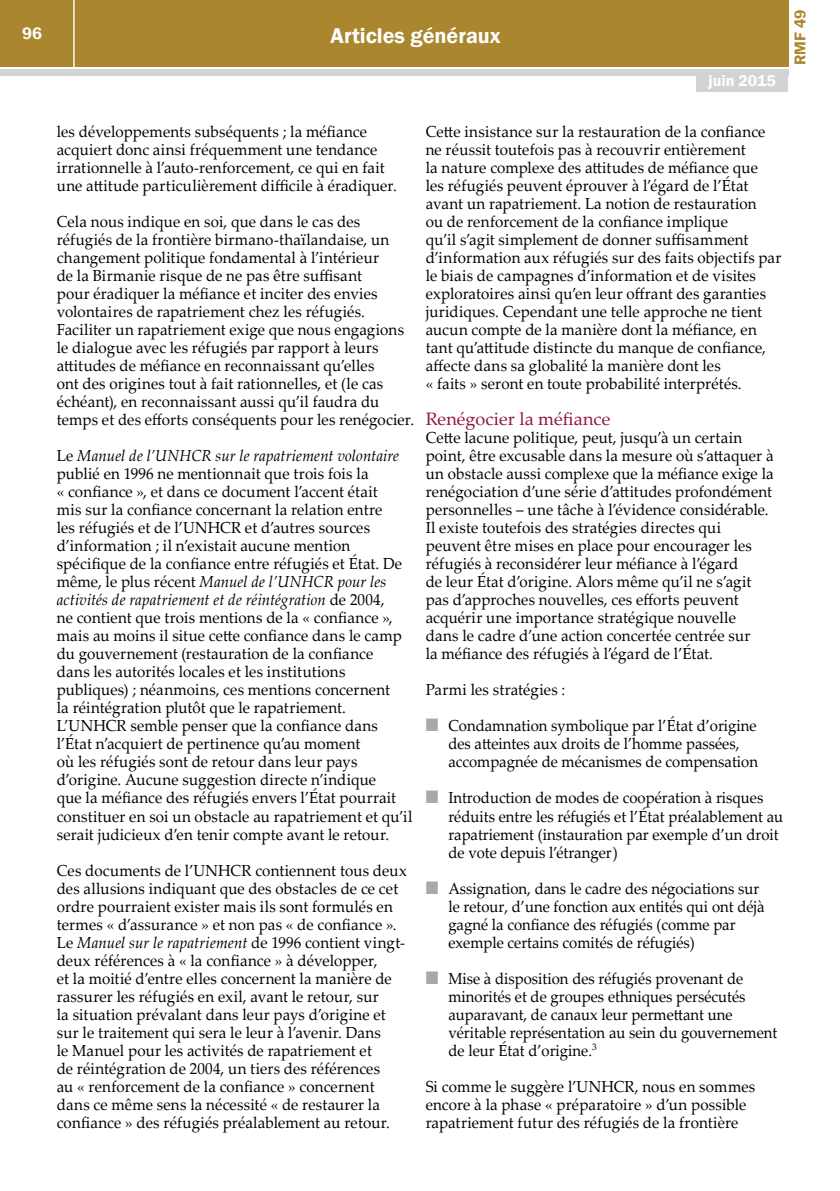
<style>
.page{position:relative;width:840px;height:1191px;background:#fff}
.page>*{position:absolute;margin:0;border:0;box-sizing:border-box;transform-origin:0 0}
.t1{font:600 22px "Franklin Gothic";color:#fff}
.t2{font:18px "Palatino Linotype";letter-spacing:.005em;color:#92183a}
.t3{font:600 17px "Franklin Gothic";color:#fff}
.t4{font:16px/18px "Palatino Linotype";letter-spacing:.005em;color:#000;scale:.94 1}
.t5{font:16px/18px "Palatino Linotype";letter-spacing:.005em;color:#000;scale:.93 1}
.t6{font:600 16px "Franklin Gothic";color:#fff}
.t7{font:600 16px "Franklin Gothic";color:#aa862f}
.s1{font-style:italic}
.s2{color:#a7a9ac}
</style>
<div class="page">
<div style="left:0;top:0;width:787px;height:66px;background:#aa862f"></div>
<div style="left:0;top:69px;width:787px;height:6px;background:#d1d3d4"></div>
<hr style="left:73px;top:0;width:2px;height:67px;background:#fff">
<div style="left:696px;top:74px;width:91px;height:18px;background:#d1d3d4"></div>
<p class="t3" style="left:22px;top:23px;width:21px">96</p>
<h1 class="t1" style="left:330px;top:22px;width:171px">Articles généraux</h1>
<p class="t6" style="left:708px;top:71px;width:69px">juin 2015</p>
<p class="t7" style="left:789px;top:65px;width:57px;rotate:-90deg">RMF 49</p>
<p class="t4" style="left:57px;top:122px;width:363px">les développements subséquents ; la méfiance acquiert donc ainsi fréquemment une tendance irrationnelle à l’auto-renforcement, ce qui en fait une attitude particulièrement difficile à éradiquer.</p>
<p class="t4" style="left:57px;top:212px;width:381px">Cela nous indique en soi, que dans le cas des réfugiés de la frontière birmano-thaïlandaise, un changement politique fondamental à l’intérieur<br>de la Birmanie risque de ne pas être suffisant<br>pour éradiquer la méfiance et inciter des envies volontaires de rapatriement chez les réfugiés.<br>Faciliter un rapatriement exige que nous engagions le dialogue avec les réfugiés par rapport à leurs attitudes de méfiance en reconnaissant qu’elles<br>ont des origines tout à fait rationnelles, et (le cas échéant), en reconnaissant aussi qu’il faudra du temps et des efforts conséquents pour les renégocier.</p>
<p class="t4" style="left:57px;top:446px;width:379px">Le <span class="s1">Manuel de l’UNHCR sur le rapatriement volontaire </span>publié en 1996 ne mentionnait que trois fois la<br>« confiance », et dans ce document l’accent était<br>mis sur la confiance concernant la relation entre<br>les réfugiés et de l’UNHCR et d’autres sources d’information ; il n’existait aucune mention spécifique de la confiance entre réfugiés et État. De même, le plus récent <span class="s1">Manuel de l’UNHCR pour les activités de rapatriement et de réintégration</span> de 2004,<br>ne contient que trois mentions de la « confiance », mais au moins il situe cette confiance dans le camp du gouvernement (restauration de la confiance<br>dans les autorités locales et les institutions publiques) ; néanmoins, ces mentions concernent<br>la réintégration plutôt que le rapatriement.<br>L’UNHCR semble penser que la confiance dans l’État n’acquiert de pertinence qu’au moment<br>où les réfugiés sont de retour dans leur pays d’origine. Aucune suggestion directe n’indique<br>que la méfiance des réfugiés envers l’État pourrait constituer en soi un obstacle au rapatriement et qu’il serait judicieux d’en tenir compte avant le retour.</p>
<p class="t4" style="left:57px;top:860px;width:374px">Ces documents de l’UNHCR contiennent tous deux des allusions indiquant que des obstacles de ce cet ordre pourraient exister mais ils sont formulés en termes « d’assurance » et non pas « de confiance ».<br>Le <span class="s1">Manuel sur le rapatriement</span> de 1996 contient vingt&shy;deux références à « la confiance » à développer,<br>et la moitié d’entre elles concernent la manière de rassurer les réfugiés en exil, avant le retour, sur<br>la situation prévalant dans leur pays d’origine et sur le traitement qui sera le leur à l’avenir. Dans<br>le Manuel pour les activités de rapatriement et<br>de réintégration de 2004, un tiers des références<br>au « renforcement de la confiance » concernent dans ce même sens la nécessité « de restaurer la confiance » des réfugiés préalablement au retour.</p>
<p class="t4" style="left:425px;top:122px;width:380px">Cette insistance sur la restauration de la confiance ne réussit toutefois pas à recouvrir entièrement<br>la nature complexe des attitudes de méfiance que<br>les réfugiés peuvent éprouver à l’égard de l’État avant un rapatriement. La notion de restauration<br>ou de renforcement de la confiance implique<br>qu’il s’agit simplement de donner suffisamment d’information aux réfugiés sur des faits objectifs par le biais de campagnes d’information et de visites exploratoires ainsi qu’en leur offrant des garanties juridiques. Cependant une telle approche ne tient aucun compte de la manière dont la méfiance, en tant qu’attitude distincte du manque de confiance, affecte dans sa globalité la manière dont les<br>« faits » seront en toute probabilité interprétés.</p>
<p class="t2" style="left:425px;top:406px;width:186px">Renégocier la méfiance</p>
<p class="t4" style="left:425px;top:428px;width:371px">Cette lacune politique, peut, jusqu’à un certain point, être excusable dans la mesure où s’attaquer à un obstacle aussi complexe que la méfiance exige la renégociation d’une série d’attitudes profondément personnelles – une tâche à l’évidence considérable.<br>Il existe toutefois des stratégies directes qui peuvent être mises en place pour encourager les réfugiés à reconsidérer leur méfiance à l’égard<br>de leur État d’origine. Alors même qu’il ne s’agit pas d’approches nouvelles, ces efforts peuvent acquérir une importance stratégique nouvelle<br>dans le cadre d’une action concertée centrée sur<br>la méfiance des réfugiés à l’égard de l’État.</p>
<p class="t4" style="left:425px;top:680px;width:150px">Parmi les stratégies :</p>
<p class="t5" style="left:448px;top:716px;width:334px;text-indent:-23px"><span class="s2">■</span> Condamnation symbolique par l’État d’origine des atteintes aux droits de l’homme passées, accompagnée de mécanismes de compensation</p>
<p class="t5" style="left:448px;top:788px;width:361px;text-indent:-23px"><span class="s2">■</span> Introduction de modes de coopération à risques réduits entre les réfugiés et l’État préalablement au rapatriement (instauration par exemple d’un droit de vote depuis l’étranger)</p>
<p class="t5" style="left:448px;top:878px;width:341px;text-indent:-23px"><span class="s2">■</span> Assignation, dans le cadre des négociations sur le retour, d’une fonction aux entités qui ont déjà gagné la confiance des réfugiés (comme par exemple certains comités de réfugiés)</p>
<p class="t5" style="left:448px;top:968px;width:355px;text-indent:-23px"><span class="s2">■</span> Mise à disposition des réfugiés provenant de minorités et de groupes ethniques persécutés auparavant, de canaux leur permettant une véritable représentation au sein du gouvernement de leur État d’origine.<sup>3</sup></p>
<p class="t4" style="left:425px;top:1076px;width:352px">Si comme le suggère l’UNHCR, nous en sommes encore à la phase « préparatoire » d’un possible rapatriement futur des réfugiés de la frontière</p>
</div>
